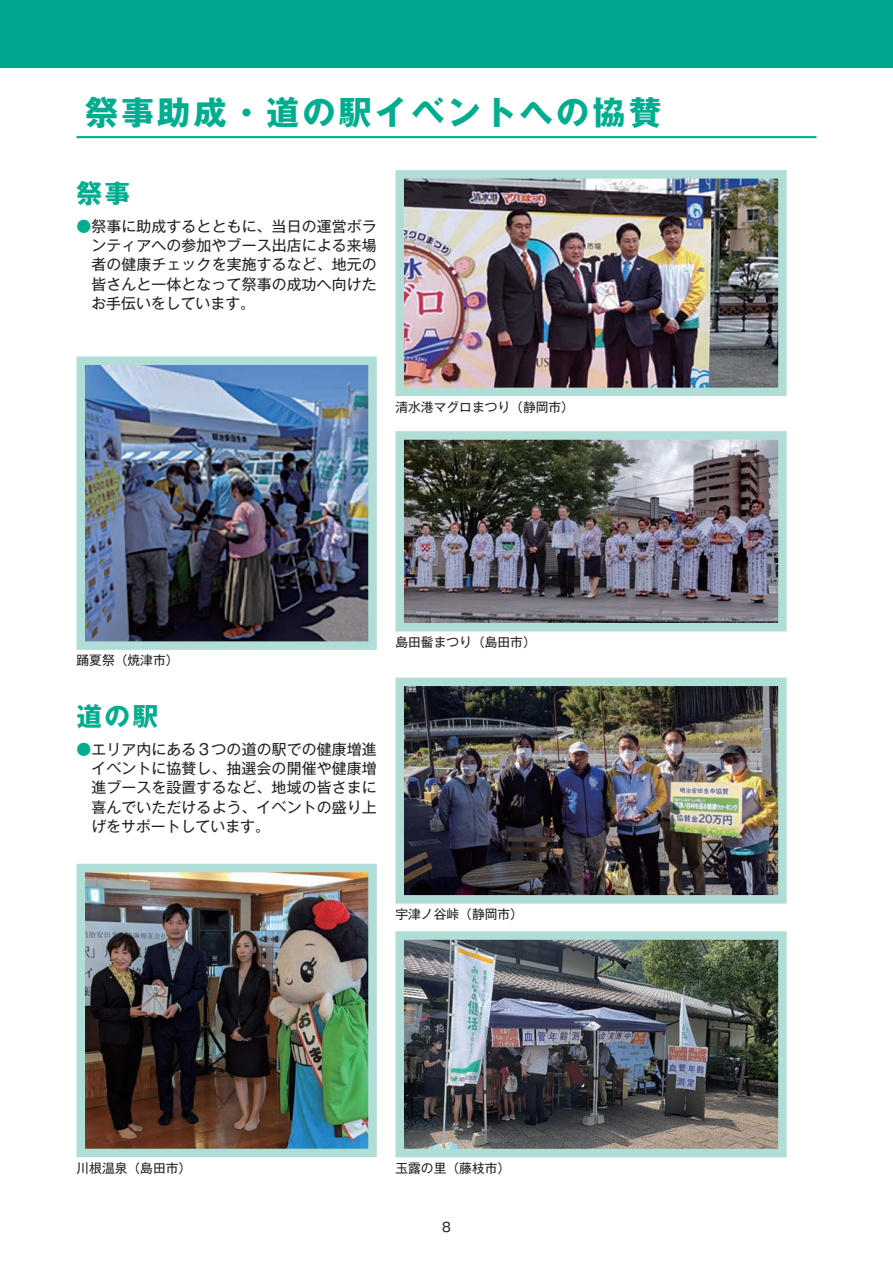
<style>
.page{position:relative;width:893px;height:1263px;background:#fff}
.page>*{position:absolute;margin:0;border:0;box-sizing:border-box;transform-origin:0 0}
.t1{font:33px "Gothic MB101 Pr 6 Bold 90 pv RKSJ H";letter-spacing:.1em;color:#00ad8e}
.t2{font:25.5px "Gothic MB101 Pr 6 Bold 90 pv RKSJ H";color:#00ad8e}
.t3{font:14.85px/19.2px "Gothic MB101 Pr 6 Regular 90 pv RKSJ H";letter-spacing:.01em;color:#231f20;text-align:justify}
.t4{font:12.75px "Gothic MB101 Pr 6 Regular 90 pv RKSJ H";color:#231f20}
.s1{color:#00ad8e}
</style>
<div class="page">
<div style="left:0;top:0;width:893px;height:68px;background:#00a78e"></div>
<hr style="left:77px;top:136px;width:739px;height:2px;background:#00ad8e">
<img style="left:395px;top:677px;width:392px;height:227px">
<img style="left:395px;top:431px;width:392px;height:201px">
<img style="left:395px;top:170px;width:392px;height:227px">
<img style="left:395px;top:931px;width:392px;height:227px">
<img style="left:76px;top:356px;width:301px;height:294px">
<img style="left:76px;top:863px;width:301px;height:295px">
<h1 class="t1" style="left:85px;top:100px;width:578px">祭事助成・道の駅イベントへの協賛</h1>
<h2 class="t2" style="left:77px;top:184px;width:55px">祭事</h2>
<p class="t3" style="left:91px;top:219px;width:287px;text-indent:-15px"><span class="s1">●</span>祭事に助成するとともに、当日の運営ボランティアへの参加やブース出店による来場者の健康チェックを実施するなど、地元の皆さんと一体となって祭事の成功へ向けたお手伝いをしています。</p>
<p class="t4" style="left:395px;top:402px;width:180px">清水港マグロまつり（静岡市）</p>
<p class="t4" style="left:77px;top:656px;width:104px">踊夏祭（焼津市）</p>
<h2 class="t2" style="left:77px;top:707px;width:83px">道の駅</h2>
<p class="t3" style="left:91px;top:742px;width:287px;text-indent:-15px"><span class="s1">●</span>エリア内にある３つの道の駅での健康増進イベントに協賛し、抽選会の開催や健康増進ブースを設置するなど、地域の皆さまに喜んでいただけるよう、イベントの盛り上げをサポートしています。</p>
<p class="t4" style="left:395px;top:637px;width:142px">島田髷まつり（島田市）</p>
<p class="t4" style="left:395px;top:909px;width:129px">宇津ノ谷峠（静岡市）</p>
<p class="t4" style="left:77px;top:1163px;width:116px">川根温泉（島田市）</p>
<p class="t4" style="left:395px;top:1163px;width:116px">玉露の里（藤枝市）</p>
<p class="t4" style="left:442px;top:1222px;width:10px">8</p>
</div>
